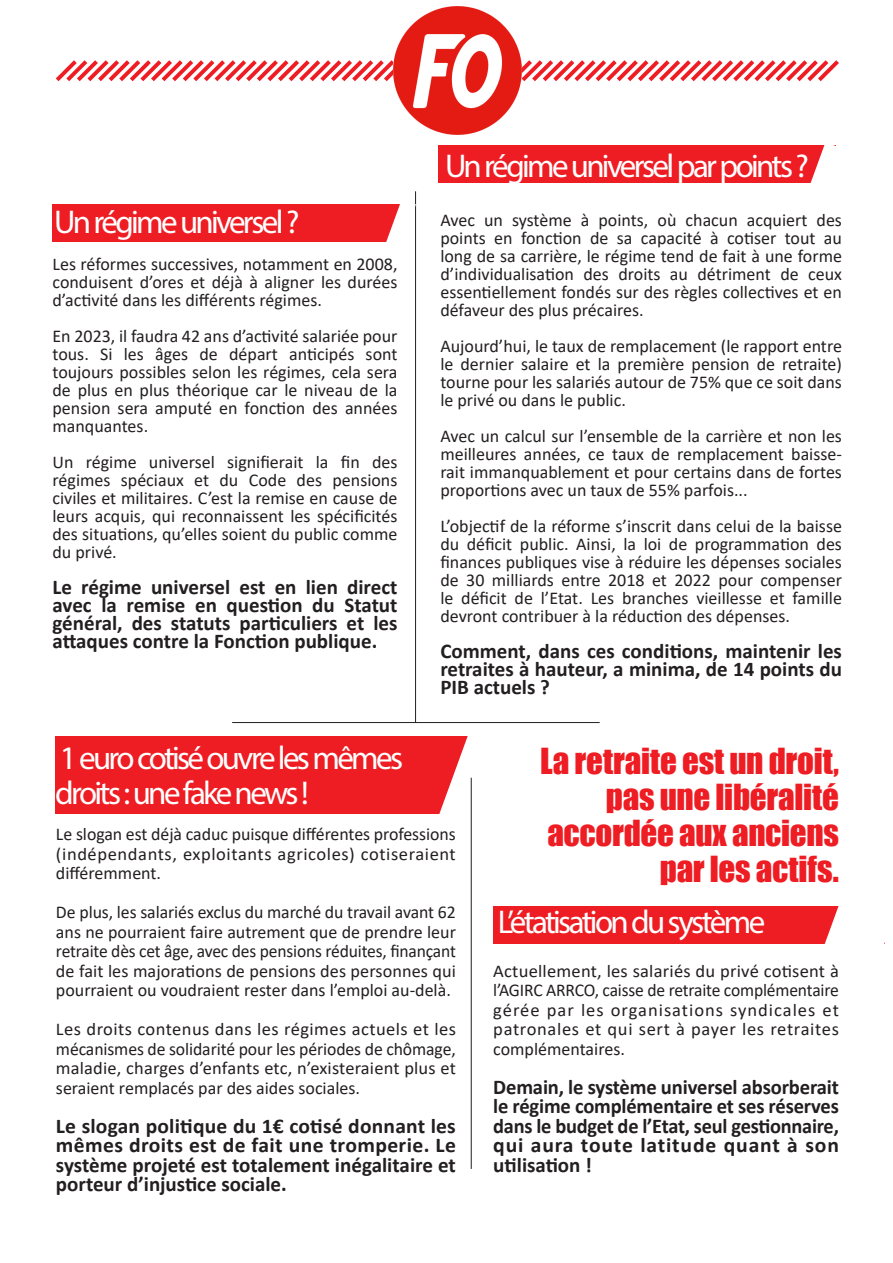
<style>
.page{position:relative;width:893px;height:1263px;background:#fff}
.page>*{position:absolute;margin:0;border:0;box-sizing:border-box;transform-origin:0 0}
.Titre_2{font:33px/35.2px "Myriad Pro";letter-spacing:-.08em;color:#fff}
.Structure_Rubrique_g{font:33px/36px "Impact";letter-spacing:-.01em;color:#ee1d23;text-align:right}
.Chapo{font:700 21px/19.5px "Calibri";color:#231f20;text-align:justify}
.Breve_Texte{font:700 21px/18px "Calibri";color:#231f20;text-align:justify}
.Chapo-2{font:18px/18px "Calibri";color:#231f20;text-align:justify}
.Breve_Texte-2{font:18px/18px "Calibri";color:#231f20;text-align:justify}
</style>
<div class="page">
<div style="left:438px;top:146px;width:397px;height:37px;background:#ee1d23"></div>
<svg style="left:810px;top:145px;width:26px;height:38px"></svg>
<div style="left:55px;top:736px;width:417px;height:77px;background:#ee1d23"></div>
<svg style="left:438px;top:736px;width:34px;height:94px"></svg>
<div style="left:493px;top:906px;width:391px;height:38px;background:#ee1d23"></div>
<svg style="left:824px;top:906px;width:61px;height:38px;background:#fce2e3"></svg>
<hr style="left:471px;top:778px;width:1px;height:391px;background:#231f20">
<hr style="left:415px;top:191px;width:1px;height:531px;background:#231f20">
<hr style="left:232px;top:722px;width:368px;height:1px;background:#231f20">
<svg style="left:55px;top:60px;width:784px;height:22px"></svg>
<img style="left:393px;top:7px;width:128px;height:128px">
<div style="left:53px;top:204px;width:348px;height:38px;background:#ee1d23"></div>
<svg style="left:386px;top:199px;width:30px;height:48px"></svg>
<p class="Titre_2" style="left:54px;top:204px;width:247px">Un régime universel ?</p>
<p class="Breve_Texte-2" style="left:53px;top:255px;width:346px">Les réformes successives, notamment en 2008, conduisent d’ores et déjà à aligner les durées d’activité dans les différents régimes.</p>
<p class="Breve_Texte-2" style="left:53px;top:327px;width:346px">En 2023, il faudra 42 ans d’activité salariée pour tous. Si les âges de départ anticipés sont toujours possibles selon les régimes, cela sera de plus en plus théorique car le niveau de la pension sera amputé en fonction des années manquantes.</p>
<p class="Breve_Texte-2" style="left:53px;top:453px;width:346px">Un régime universel signifierait la fin des régimes spéciaux et du Code des pensions civiles et militaires. C’est la remise en cause de leurs acquis, qui reconnaissent les spécificités des situations, qu’elles soient du public comme du privé.</p>
<p class="Breve_Texte" style="left:53px;top:578px;width:346px">Le régime universel est en lien direct avec la remise en question du Statut général, des statuts particuliers et les attaques contre la Fonction publique.</p>
<p class="Titre_2" style="left:445px;top:148px;width:365px">Un régime universel par points ?</p>
<p class="Chapo-2" style="left:440px;top:210px;width:403px">Avec un système à points, où chacun acquiert des points en fonction de sa capacité à cotiser tout au long de sa carrière, le régime tend de fait à une forme d’individualisation des droits au détriment de ceux essentiellement fondés sur des règles collectives et en défaveur des plus précaires.</p>
<p class="Chapo-2" style="left:440px;top:336px;width:403px">Aujourd’hui, le taux de remplacement (le rapport entre le dernier salaire et la première pension de retraite) tourne pour les salariés autour de 75% que ce soit dans le privé ou dans le public.</p>
<p class="Chapo-2" style="left:440px;top:426px;width:403px">Avec un calcul sur l’ensemble de la carrière et non les meilleures années, ce taux de remplacement baisse&shy;rait immanquablement et pour certains dans de fortes proportions avec un taux de 55% parfois...</p>
<p class="Chapo-2" style="left:440px;top:516px;width:403px">L’objectif de la réforme s’inscrit dans celui de la baisse du déficit public. Ainsi, la loi de programmation des finances publiques vise à réduire les dépenses sociales de 30 milliards entre 2018 et 2022 pour compenser le déficit de l’Etat. Les branches vieillesse et famille devront contribuer à la réduction des dépenses.</p>
<p class="Chapo" style="left:440px;top:642px;width:403px;line-height:18px">Comment, dans ces conditions, maintenir les retraites à hauteur, a minima, de 14 points du PIB actuels ?</p>
<p class="Titre_2" style="left:55px;top:740px;width:349px">1 euro cotisé ouvre les mêmes droits : une fake news !</p>
<p class="Chapo-2" style="left:56px;top:824px;width:401px;line-height:19.5px">Le slogan est déjà caduc puisque différentes professions (indépendants, exploitants agricoles) cotiseraient différemment.</p>
<p class="Chapo-2" style="left:56px;top:902px;width:401px;line-height:19.5px">De plus, les salariés exclus du marché du travail avant 62 ans ne pourraient faire autrement que de prendre leur retraite dès cet âge, avec des pensions réduites, finançant de fait les majorations de pensions des personnes qui pourraient ou voudraient rester dans l’emploi au-delà.</p>
<p class="Chapo-2" style="left:56px;top:1019px;width:401px;line-height:19.5px">Les droits contenus dans les régimes actuels et les mécanismes de solidarité pour les périodes de chômage, maladie, charges d’enfants etc, n’existeraient plus et seraient remplacés par des aides sociales.</p>
<p class="Chapo" style="left:56px;top:1116px;width:401px">Le slogan politique du 1€ cotisé donnant les mêmes droits est de fait une tromperie. Le système projeté est totalement inégalitaire et porteur d’injustice sociale.</p>
<p class="Structure_Rubrique_g" style="left:540px;top:742px;width:300px">La retraite est un droit,</p>
<p class="Structure_Rubrique_g" style="left:547px;top:778px;width:293px">pas une libéralité accordée aux anciens par les actifs.</p>
<p class="Titre_2" style="left:498px;top:904px;width:269px">L’étatisation du système</p>
<p class="Chapo-2" style="left:493px;top:960px;width:347px;line-height:19.5px">Actuellement, les salariés du privé cotisent à l’AGIRC ARRCO, caisse de retraite complémentaire gérée par les organisations syndicales et patronales et qui sert à payer les retraites complémentaires.</p>
<p class="Chapo" style="left:493px;top:1077px;width:347px">Demain, le système universel absorberait le régime complémentaire et ses réserves dans le budget de l’Etat, seul gestionnaire, qui aura toute latitude quant à son utilisation !</p>
</div>
